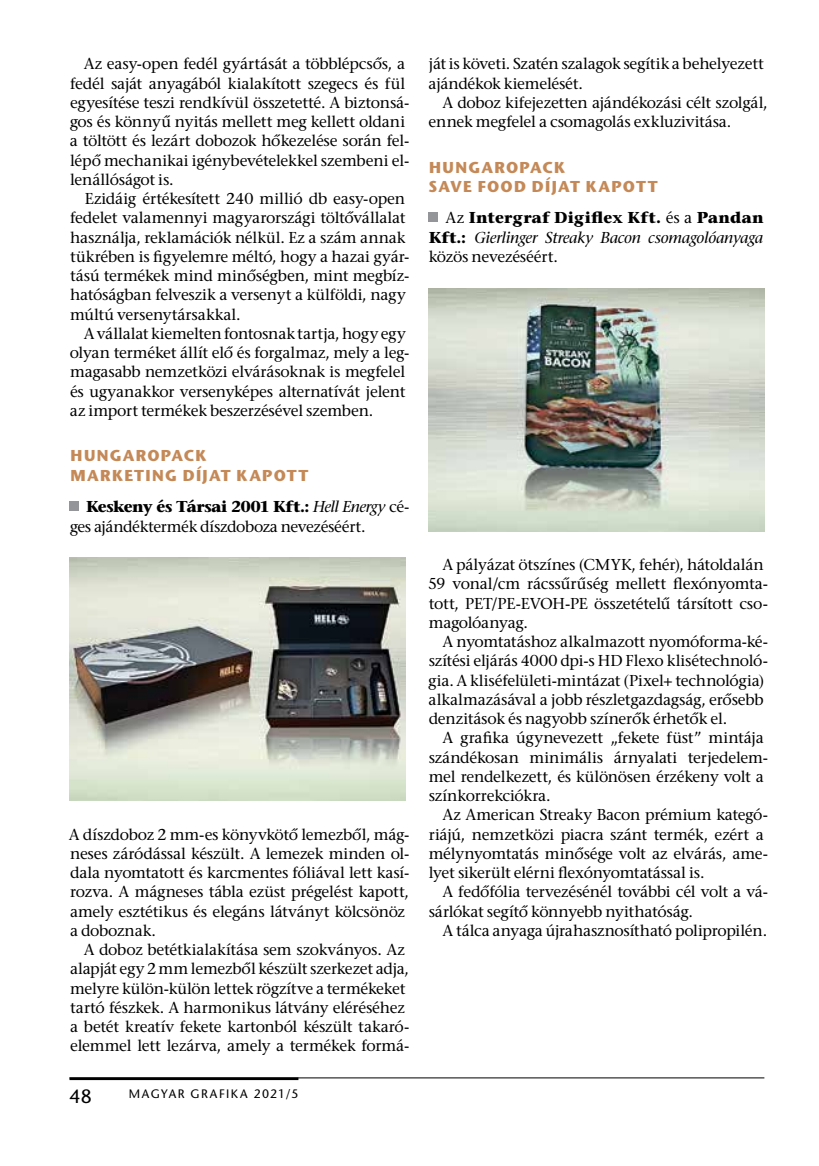
<style>
.page{position:relative;width:819px;height:1166px;background:#fff}
.page>*{position:absolute;margin:0;border:0;box-sizing:border-box;transform-origin:0 0}
.t1{font:19.25px "ITC Stone Sans";color:#000}
.t2{font:15.75px/19.2px "ITC Stone Serif";letter-spacing:-.015em;color:#000}
.t3{font:italic 15.75px/19.2px "ITC Stone Serif";letter-spacing:-.02em;color:#000;text-align:justify}
.t4{font:700 15.75px/19.2px "ITC Stone Sans";letter-spacing:.08em;color:#c48957}
.t5{font:12.25px "ITC Stone Sans";letter-spacing:.12em;color:#000}
.s1{font-weight:700}
.s2{font-style:italic}
.s3{font-style:normal}
.s4{font-weight:700;font-style:normal}
</style>
<div class="page">
<hr style="left:69px;top:1077px;width:695px;height:1px;background:#000">
<hr style="left:69px;top:1077px;width:229px;height:3px;background:#000">
<div style="left:69px;top:501px;width:10px;height:9px;background:#939598"></div>
<img style="left:69px;top:558px;width:337px;height:243px">
<div style="left:428px;top:212px;width:9px;height:10px;background:#939598"></div>
<img style="left:428px;top:288px;width:336px;height:243px">
<p class="t2" style="left:70px;top:57px;width:341px;text-indent:14px">Az easy-open fedél gyártását a többlépcsős, a fedél saját anyagából kialakított szegecs és fül egyesítése teszi rendkívül összetetté. A biztonsá&shy;gos és könnyű nyitás mellett meg kellett oldani a töltött és lezárt dobozok hőkezelése során fel&shy;lépő mechanikai igénybevételekkel szembeni el&shy;lenállóságot is.</p>
<p class="t2" style="left:70px;top:191px;width:341px;text-indent:15px">Ezidáig értékesített 240 millió db easy-open fedelet valamennyi magyarországi töltővállalat használja, reklamációk nélkül. Ez a szám annak tükrében is figyelemre méltó, hogy a hazai gyár&shy;tású termékek mind minőségben, mint megbíz&shy;hatóságban felveszik a versenyt a külföldi, nagy múltú versenytársakkal.</p>
<p class="t2" style="left:70px;top:326px;width:341px;text-indent:14px">A vállalat kiemelten fontosnak tartja, hogy egy olyan terméket állít elő és forgalmaz, mely a leg&shy;magasabb nemzetközi elvárásoknak is megfelel és ugyanakkor versenyképes alternatívát jelent az import termékek beszerzésével szemben.</p>
<p class="t4" style="left:71px;top:448px;width:239px">HUNGAROPACK<br>MARKETING DÍJAT KAPOTT</p>
<p class="t2" style="left:70px;top:499px;width:341px;text-indent:16px"><span class="s1">Keskeny és Társai 2001 Kft.:</span> <span class="s2">Hell Energy</span> cé&shy;ges ajándéktermék díszdoboza nevezéséért.</p>
<p class="t2" style="left:69px;top:827px;width:342px">A díszdoboz 2 mm-es könyvkötő lemezből, mág&shy;neses záródással készült. A lemezek minden ol&shy;dala nyomtatott és karcmentes fóliával lett kasí&shy;rozva. A mágneses tábla ezüst prégelést kapott, amely esztétikus és elegáns látványt kölcsönöz a doboznak.</p>
<p class="t2" style="left:70px;top:942px;width:341px;text-align:center">A doboz betétkialakítása sem szokványos. Az alapját egy 2 mm lemezből készült szerkezet adja, melyre külön-külön lettek rögzítve a termékeket tartó fészkek. A harmonikus látvány eléréséhez a betét kreatív fekete kartonból készült takaró&shy;elemmel lett lezárva, amely a termékek formá-</p>
<p class="t1" style="left:69px;top:1085px;width:24px">48</p>
<p class="t5" style="left:129px;top:1087px;width:171px">MAGYAR GRAFIKA 2021/5</p>
<p class="t2" style="left:428px;top:57px;width:337px">ját is követi. Szatén szalagok segítik a behelyezett ajándékok kiemelését.</p>
<p class="t2" style="left:428px;top:95px;width:340px;text-indent:14px">A doboz kifejezetten ajándékozási célt szolgál, ennek megfelel a csomagolás exkluzivitása.</p>
<p class="t4" style="left:428px;top:160px;width:230px">HUNGAROPACK<br>SAVE FOOD DÍJAT KAPOTT</p>
<p class="t3" style="left:428px;top:211px;width:336px;text-indent:17px"><span class="s3">Az</span> <span class="s4">Intergraf Digiflex Kft.</span> <span class="s3">és a</span> <span class="s4">Pandan Kft.:</span> Gierlinger Streaky Bacon csomagolóanyaga <span class="s3">közös nevezéséért.</span></p>
<p class="t2" style="left:428px;top:557px;width:341px;text-indent:14px">A pályázat ötszínes (CMYK, fehér), hátoldalán 59 vonal/cm rácssűrűség mellett flexónyomta&shy;tott, PET/PE-EVOH-PE összetételű társított cso&shy;magolóanyag.</p>
<p class="t2" style="left:428px;top:634px;width:341px;text-indent:14px">A nyomtatáshoz alkalmazott nyomóforma-ké&shy;szítési eljárás 4000 dpi-s HD Flexo klisétechnoló&shy;gia. A kliséfelületi-mintázat (Pixel+ technológia) alkalmazásával a jobb részletgazdagság, erősebb denzitások és nagyobb színerők érhetők el.</p>
<p class="t2" style="left:428px;top:730px;width:341px;text-indent:14px">A grafika úgynevezett „fekete füst” mintája szándékosan minimális árnyalati terjedelem&shy;mel rendelkezett, és különösen érzékeny volt a színkorrekciókra.</p>
<p class="t2" style="left:429px;top:807px;width:341px;text-indent:14px">Az American Streaky Bacon prémium kategó&shy;riájú, nemzetközi piacra szánt termék, ezért a mélynyomtatás minősége volt az elvárás, ame&shy;lyet sikerült elérni flexónyomtatással is.</p>
<p class="t2" style="left:428px;top:884px;width:341px;text-indent:14px">A fedőfólia tervezésénél további cél volt a vá&shy;sárlókat segítő könnyebb nyithatóság.</p>
<p class="t2" style="left:442px;top:923px;width:326px">A tálca anyaga újrahasznosítható polipropilén.</p>
</div>
